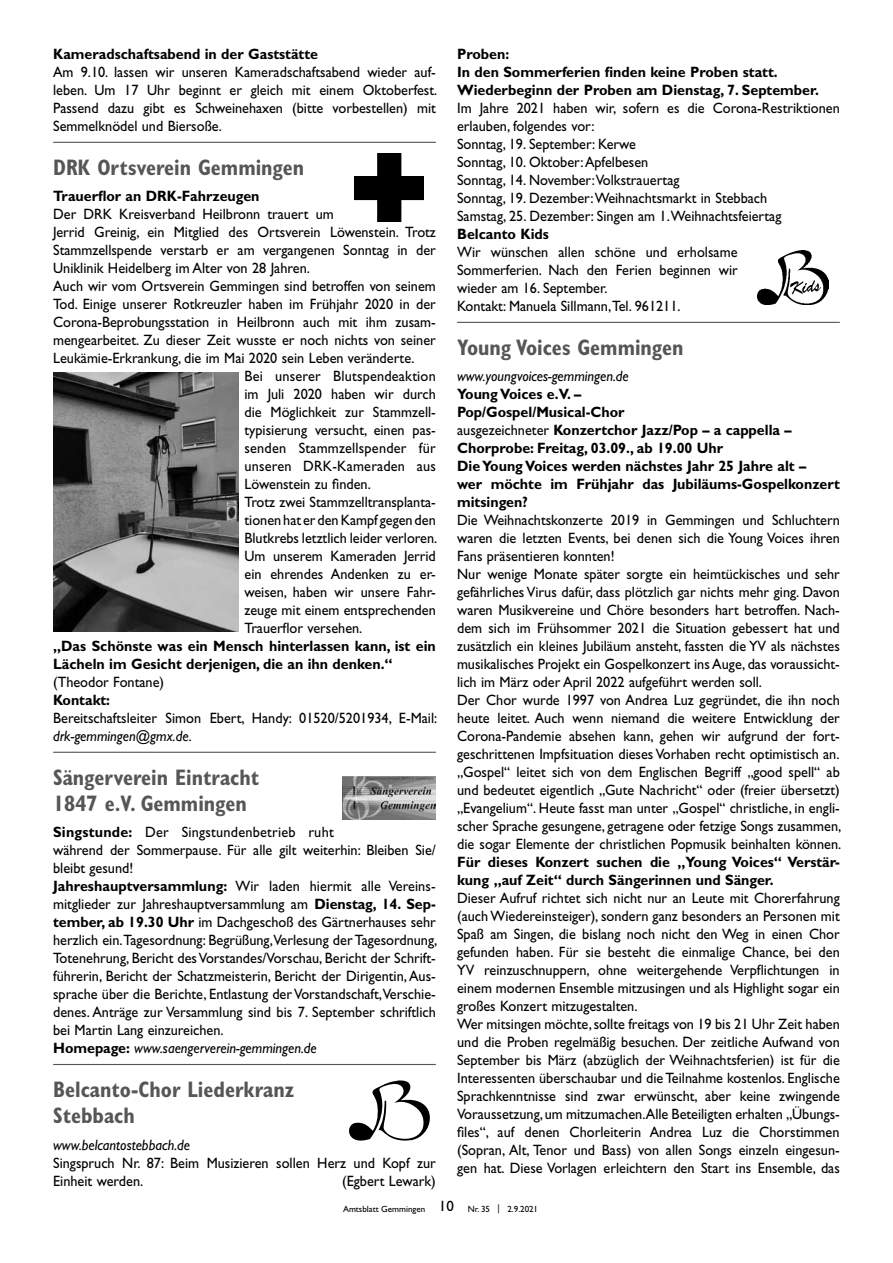
<style>
.page{position:relative;width:893px;height:1263px;background:#fff}
.page>*{position:absolute;margin:0;border:0;box-sizing:border-box;transform-origin:0 0}
.t1{font:700 condensed 22.5px/26.4px "Gill Sans Std";color:#565656;scale:.95 1}
.t2{font:15px/18px "Gill Sans Std";color:#000;scale:.95 1}
.t3{font:700 15px/18px "Gill Sans Std";color:#000;scale:.95 1}
.t4{font:italic 15px "Gill Sans Std";color:#000;scale:.95 1}
.t5{font:9px "Gill Sans Std";color:#000}
.s1{font-weight:700}
.s2{font-style:italic}
.s3{font-weight:400}
.s4{font-size:15px}
</style>
<div class="page">
<hr style="left:53px;top:142px;width:383px;height:1px;background:#565656">
<hr style="left:53px;top:752px;width:383px;height:1px;background:#565656">
<hr style="left:53px;top:1064px;width:383px;height:1px;background:#565656">
<img style="left:355px;top:153px;width:68px;height:68px">
<img style="left:342px;top:776px;width:94px;height:44px">
<svg style="left:349px;top:1080px;width:81px;height:61px"></svg>
<hr style="left:457px;top:322px;width:383px;height:1px;background:#565656">
<img style="left:757px;top:251px;width:72px;height:53px">
<img style="left:53px;top:372px;width:185px;height:259px">
<p class="t3" style="left:53px;top:45px;width:280px">Kameradschaftsabend in der Gaststätte</p>
<p class="t2" style="left:53px;top:63px;width:406px;text-align:justify">Am 9.10. lassen wir unseren Kameradschaftsabend wieder auf&shy;leben. Um 17 Uhr beginnt er gleich mit einem Oktoberfest.<br>Passend dazu gibt es Schweinehaxen (bitte vorbestellen) mit Semmelknödel und Biersoße.</p>
<h1 class="t1" style="left:53px;top:154px;width:266px">DRK Ortsverein Gemmingen</h1>
<p class="t3" style="left:53px;top:187px;width:219px">Trauerflor an DRK-Fahrzeugen</p>
<p class="t2" style="left:53px;top:205px;width:297px">Der DRK Kreisverband Heilbronn trauert um</p>
<p class="t2" style="left:53px;top:223px;width:404px">Jerrid Greinig, ein Mitglied des Ortsverein Löwenstein. Trotz</p>
<p class="t2" style="left:53px;top:241px;width:404px">Stammzellspende verstarb er am vergangenen Sonntag in der</p>
<p class="t2" style="left:53px;top:259px;width:272px">Uniklinik Heidelberg im Alter von 28 Jahren.</p>
<p class="t2" style="left:53px;top:277px;width:404px">Auch wir vom Ortsverein Gemmingen sind betroffen von seinem</p>
<p class="t2" style="left:53px;top:295px;width:404px">Tod. Einige unserer Rotkreuzler haben im Frühjahr 2020 in der</p>
<p class="t2" style="left:53px;top:313px;width:404px">Corona-Beprobungsstation in Heilbronn auch mit ihm zusam-</p>
<p class="t2" style="left:53px;top:331px;width:404px">mengearbeitet. Zu dieser Zeit wusste er noch nichts von seiner</p>
<p class="t2" style="left:53px;top:349px;width:382px">Leukämie-Erkrankung, die im Mai 2020 sein Leben veränderte.</p>
<p class="t2" style="left:244px;top:367px;width:203px">Bei unserer Blutspendeaktion</p>
<p class="t2" style="left:244px;top:385px;width:203px">im Juli 2020 haben wir durch</p>
<p class="t2" style="left:244px;top:403px;width:203px">die Möglichkeit zur Stammzell-</p>
<p class="t2" style="left:244px;top:421px;width:203px">typisierung versucht, einen pas-</p>
<p class="t2" style="left:244px;top:439px;width:203px">senden Stammzellspender für</p>
<p class="t2" style="left:244px;top:457px;width:203px">unseren DRK-Kameraden aus</p>
<p class="t2" style="left:244px;top:475px;width:134px">Löwenstein zu finden.</p>
<p class="t2" style="left:244px;top:493px;width:203px">Trotz zwei Stammzelltransplanta-</p>
<p class="t2" style="left:244px;top:511px;width:203px">tionen hat er den Kampf gegen den</p>
<p class="t2" style="left:244px;top:529px;width:204px">Blutkrebs letztlich leider verloren.</p>
<p class="t2" style="left:244px;top:547px;width:203px">Um unserem Kameraden Jerrid</p>
<p class="t2" style="left:244px;top:565px;width:203px">ein ehrendes Andenken zu er-</p>
<p class="t2" style="left:244px;top:583px;width:203px">weisen, haben wir unsere Fahr-</p>
<p class="t2" style="left:244px;top:601px;width:203px">zeuge mit einem entsprechenden</p>
<p class="t2" style="left:244px;top:619px;width:126px">Trauerflor versehen.</p>
<p class="t3" style="left:53px;top:637px;width:404px">„Das Schönste was ein Mensch hinterlassen kann, ist ein<br>Lächeln im Gesicht derjenigen, die an ihn denken.“</p>
<p class="t2" style="left:53px;top:673px;width:118px">(Theodor Fontane)</p>
<p class="t3" style="left:53px;top:691px;width:62px">Kontakt:</p>
<p class="t2" style="left:53px;top:709px;width:406px">Bereitschaftsleiter Simon Ebert, Handy: 01520/5201934, E-Mail:</p>
<p class="t4" style="left:53px;top:727px;width:147px">drk-gemmingen@gmx.de.</p>
<h1 class="t1" style="left:53px;top:764px;width:218px">Sängerverein Eintracht<br>1847 e.V. Gemmingen</h1>
<p class="t2" style="left:53px;top:823px;width:406px"><span class="s1">Singstunde:</span> Der Singstundenbetrieb ruht<br>während der Sommerpause. Für alle gilt weiterhin: Bleiben Sie/ bleibt gesund!<br><span class="s1">Jahreshauptversammlung:</span> Wir laden hiermit alle Vereins&shy;mitglieder zur Jahreshauptversammlung am <span class="s1">Dienstag, 14. Sep&shy;tember, ab 19.30 Uhr</span> im Dachgeschoß des Gärtnerhauses sehr herzlich ein. Tagesordnung: Begrüßung,Verlesung der Tagesordnung, Totenehrung, Bericht des Vorstandes/Vorschau, Bericht der Schrift&shy;führerin, Bericht der Schatzmeisterin, Bericht der Dirigentin, Aus&shy;sprache über die Berichte, Entlastung der Vorstandschaft,Verschie&shy;denes. Anträge zur Versammlung sind bis 7. September schriftlich bei Martin Lang einzureichen.<br><span class="s1">Homepage:</span> <span class="s2">www.saengerverein-gemmingen.de</span></p>
<h1 class="t1" style="left:53px;top:1076px;width:255px">Belcanto-Chor Liederkranz<br>Stebbach</h1>
<p class="t4" style="left:53px;top:1136px;width:146px">www.belcantostebbach.de</p>
<p class="t2" style="left:53px;top:1153px;width:404px">Singspruch Nr. 87: Beim Musizieren sollen Herz und Kopf zur<br>Einheit werden.</p>
<p class="t2" style="left:342px;top:1171px;width:100px">(Egbert Lewark)</p>
<p class="t3" style="left:457px;top:45px;width:382px">Proben:<br>In den Sommerferien finden keine Proben statt.<br>Wiederbeginn der Proben am Dienstag, 7. September.</p>
<p class="t2" style="left:457px;top:99px;width:404px">Im Jahre 2021 haben wir, sofern es die Corona-Restriktionen erlauben, folgendes vor:<br>Sonntag, 19. September: Kerwe<br>Sonntag, 10. Oktober: Apfelbesen<br>Sonntag, 14. November:Volkstrauertag<br>Sonntag, 19. Dezember: Weihnachtsmarkt in Stebbach<br>Samstag, 25. Dezember: Singen am 1. Weihnachtsfeiertag</p>
<p class="t3" style="left:457px;top:225px;width:98px">Belcanto Kids</p>
<p class="t2" style="left:457px;top:243px;width:297px">Wir wünschen allen schöne und erholsame Sommerferien. Nach den Ferien beginnen wir wieder am 16. September.<br>Kontakt: Manuela Sillmann, Tel. 961211.</p>
<h1 class="t1" style="left:457px;top:334px;width:240px">Young Voices Gemmingen</h1>
<p class="t4" style="left:457px;top:367px;width:182px">www.youngvoices-gemmingen.de</p>
<p class="t3" style="left:457px;top:385px;width:404px">Young Voices e.V. –<br>Pop/Gospel/Musical-Chor<br><span class="s3">ausgezeichneter</span> Konzertchor Jazz/Pop – a cappella – Chorprobe: Freitag, 03.09., ab 19.00 Uhr<br>Die Young Voices werden nächstes Jahr 25 Jahre alt –<br>wer möchte im Frühjahr das Jubiläums-Gospelkonzert mitsingen?</p>
<p class="t2" style="left:457px;top:511px;width:406px">Die Weihnachtskonzerte 2019 in Gemmingen und Schluchtern waren die letzten Events, bei denen sich die Young Voices ihren Fans präsentieren konnten!<br>Nur wenige Monate später sorgte ein heimtückisches und sehr gefährliches Virus dafür, dass plötzlich gar nichts mehr ging. Davon waren Musikvereine und Chöre besonders hart betroffen. Nach&shy;dem sich im Frühsommer 2021 die Situation gebessert hat und zusätzlich ein kleines Jubiläum ansteht, fassten die YV als nächstes musikalisches Projekt ein Gospelkonzert ins Auge, das voraussicht&shy;lich im März oder April 2022 aufgeführt werden soll.<br>Der Chor wurde 1997 von Andrea Luz gegründet, die ihn noch heute leitet. Auch wenn niemand die weitere Entwicklung der Corona-Pandemie absehen kann, gehen wir aufgrund der fort&shy;geschrittenen Impfsituation dieses Vorhaben recht optimistisch an. „Gospel“ leitet sich von dem Englischen Begriff „good spell“ ab und bedeutet eigentlich „Gute Nachricht“ oder (freier übersetzt) „Evangelium“. Heute fasst man unter „Gospel“ christliche, in engli&shy;scher Sprache gesungene, getragene oder fetzige Songs zusammen, die sogar Elemente der christlichen Popmusik beinhalten können.</p>
<p class="t3" style="left:457px;top:853px;width:404px">Für dieses Konzert suchen die „Young Voices“ Verstär&shy;kung „auf Zeit“ durch Sängerinnen und Sänger.</p>
<p class="t2" style="left:457px;top:889px;width:404px">Dieser Aufruf richtet sich nicht nur an Leute mit Chorerfahrung (auch Wiedereinsteiger), sondern ganz besonders an Personen mit Spaß am Singen, die bislang noch nicht den Weg in einen Chor gefunden haben. Für sie besteht die einmalige Chance, bei den YV reinzuschnuppern, ohne weitergehende Verpflichtungen in einem modernen Ensemble mitzusingen und als Highlight sogar ein großes Konzert mitzugestalten.<br>Wer mitsingen möchte, sollte freitags von 19 bis 21 Uhr Zeit haben und die Proben regelmäßig besuchen. Der zeitliche Aufwand von September bis März (abzüglich der Weihnachtsferien) ist für die Interessenten überschaubar und die Teilnahme kostenlos. Englische Sprachkenntnisse sind zwar erwünscht, aber keine zwingende Voraussetzung, um mitzumachen.Alle Beteiligten erhalten „Übungs&shy;files“, auf denen Chorleiterin Andrea Luz die Chorstimmen (Sopran, Alt, Tenor und Bass) von allen Songs einzeln eingesun&shy;gen hat. Diese Vorlagen erleichtern den Start ins Ensemble, das</p>
<p class="t5" style="left:343px;top:1204px;width:197px">Amtsblatt Gemmingen <span class="s4">10</span> Nr. 35 | 2.9.2021</p>
</div>
